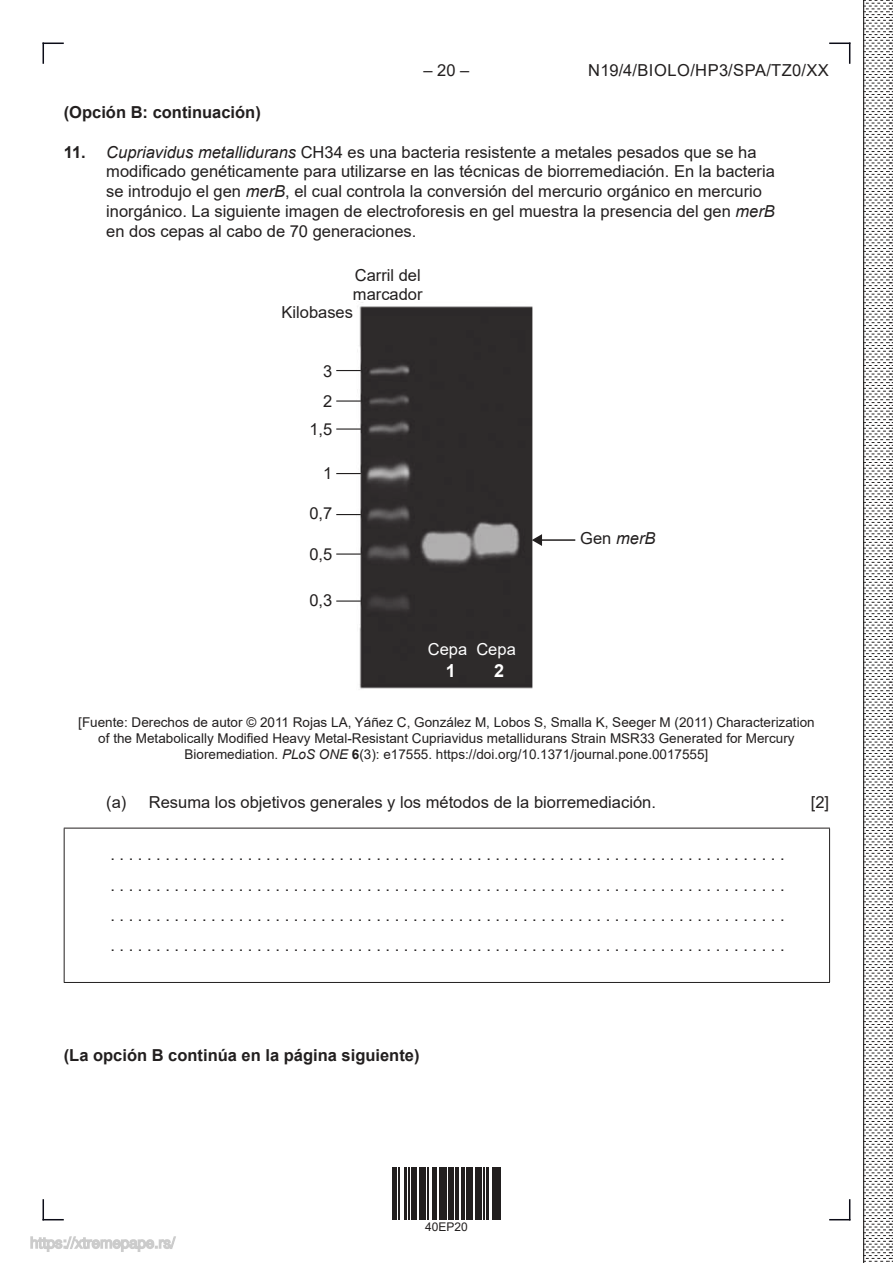
<style>
.page{position:relative;width:893px;height:1263px;background:#fff}
.page>*{position:absolute;margin:0;border:0;box-sizing:border-box;transform-origin:0 0}
.t1{font:700 18px "Arial";color:#fff}
.t2{font:16.5px/19.8px "Arial";color:#221f1f}
.t3{font:700 16.5px "Arial";color:#221f1f}
.t4{font:16.5px "Arial";letter-spacing:.035em;color:#221f1f}
.t5{font:16.5px "Arial";color:#fff}
.t6{font:italic 16.5px "Arial";color:#221f1f}
.t7{font:13.5px/16.2px "Arial";color:#221f1f;text-align:center}
.t8{font:12px "Arial";color:#221f1f}
.s1{font-weight:700}
.s2{font-style:italic}
.s3{font-style:normal}
</style>
<div class="page">
<img style="left:356px;top:302px;width:177px;height:387px">
<svg style="left:336px;top:370px;width:25px;height:1px"></svg>
<hr style="left:336px;top:600px;width:25px;height:2px;background:#221f1f">
<hr style="left:336px;top:553px;width:25px;height:2px;background:#221f1f">
<svg style="left:336px;top:514px;width:25px;height:1px"></svg>
<svg style="left:336px;top:473px;width:25px;height:1px"></svg>
<hr style="left:336px;top:428px;width:25px;height:2px;background:#221f1f">
<hr style="left:336px;top:400px;width:25px;height:2px;background:#221f1f">
<hr style="left:540px;top:539px;width:35px;height:2px;background:#221f1f">
<svg style="left:532px;top:534px;width:10px;height:12px"></svg>
<hr style="left:64px;top:828px;width:766px;height:1px;background:#221f1f">
<hr style="left:64px;top:828px;width:1px;height:154px;background:#221f1f">
<hr style="left:829px;top:828px;width:1px;height:154px;background:#221f1f">
<hr style="left:64px;top:982px;width:766px;height:1px;background:#221f1f">
<hr style="left:392px;top:1167px;width:2px;height:52px;background:#221f1f">
<hr style="left:395px;top:1167px;width:1px;height:52px;background:#221f1f">
<hr style="left:399px;top:1167px;width:1px;height:52px;background:#221f1f">
<hr style="left:404px;top:1167px;width:2px;height:52px;background:#221f1f">
<hr style="left:408px;top:1167px;width:1px;height:52px;background:#221f1f">
<hr style="left:411px;top:1167px;width:4px;height:52px;background:#221f1f">
<hr style="left:416px;top:1167px;width:1px;height:52px;background:#221f1f">
<hr style="left:419px;top:1167px;width:3px;height:52px;background:#221f1f">
<hr style="left:423px;top:1167px;width:2px;height:52px;background:#221f1f">
<hr style="left:428px;top:1167px;width:1px;height:52px;background:#221f1f">
<hr style="left:432px;top:1167px;width:2px;height:52px;background:#221f1f">
<hr style="left:435px;top:1167px;width:1px;height:52px;background:#221f1f">
<hr style="left:439px;top:1167px;width:4px;height:52px;background:#221f1f">
<hr style="left:444px;top:1167px;width:3px;height:52px;background:#221f1f">
<hr style="left:448px;top:1167px;width:2px;height:52px;background:#221f1f">
<hr style="left:451px;top:1167px;width:2px;height:52px;background:#221f1f">
<hr style="left:456px;top:1167px;width:3px;height:52px;background:#221f1f">
<hr style="left:461px;top:1167px;width:1px;height:52px;background:#221f1f">
<hr style="left:463px;top:1167px;width:1px;height:52px;background:#221f1f">
<hr style="left:466px;top:1167px;width:4px;height:52px;background:#221f1f">
<hr style="left:471px;top:1167px;width:2px;height:52px;background:#221f1f">
<hr style="left:475px;top:1167px;width:3px;height:52px;background:#221f1f">
<hr style="left:479px;top:1167px;width:2px;height:52px;background:#221f1f">
<hr style="left:484px;top:1167px;width:1px;height:52px;background:#221f1f">
<hr style="left:487px;top:1167px;width:2px;height:52px;background:#221f1f">
<hr style="left:492px;top:1167px;width:3px;height:52px;background:#221f1f">
<hr style="left:497px;top:1167px;width:1px;height:52px;background:#221f1f">
<hr style="left:499px;top:1167px;width:2px;height:52px;background:#221f1f">
<svg style="left:43px;top:43px;width:21px;height:21px"></svg>
<svg style="left:43px;top:1199px;width:21px;height:21px"></svg>
<svg style="left:829px;top:1199px;width:21px;height:21px"></svg>
<svg style="left:829px;top:43px;width:21px;height:21px"></svg>
<hr style="left:863px;top:0;width:1px;height:1263px;background:#221f1f">
<svg style="left:863px;top:0;width:30px;height:1262px"></svg>
<svg style="left:30px;top:1236px;width:146px;height:16px"></svg>
<p class="t2" style="left:424px;top:60px;width:47px">– 20 –</p>
<p class="t4" style="left:588px;top:60px;width:242px">N19/4/BIOLO/HP3/SPA/TZ0/XX</p>
<p class="t3" style="left:64px;top:106px;width:199px">(Opción B: continuación)</p>
<p class="t2" style="left:106px;top:142px;width:670px;text-indent:-43px"><span class="s1">11.</span> <span class="s2">Cupriavidus metallidurans</span> CH34 es una bacteria resistente a metales pesados que se ha modificado genéticamente para utilizarse en las técnicas de biorremediación. En la bacteria se introdujo el gen <span class="s2">merB</span>, el cual controla la conversión del mercurio orgánico en mercurio inorgánico. La siguiente imagen de electroforesis en gel muestra la presencia del gen <span class="s2">merB </span>en dos cepas al cabo de 70 generaciones.</p>
<p class="t2" style="left:353px;top:266px;width:71px">Carril del marcador</p>
<p class="t2" style="left:281px;top:304px;width:73px">Kilobases</p>
<p class="t2" style="left:323px;top:357px;width:11px;line-height:30px">3<br>2</p>
<p class="t2" style="left:309px;top:421px;width:24px">1,5</p>
<p class="t2" style="left:323px;top:464px;width:11px">1</p>
<p class="t2" style="left:309px;top:505px;width:24px">0,7</p>
<p class="t2" style="left:309px;top:545px;width:24px">0,5</p>
<p class="t2" style="left:309px;top:592px;width:24px">0,3</p>
<p class="t5" style="left:428px;top:643px;width:90px">Cepa Cepa</p>
<p class="t1" style="left:446px;top:660px;width:12px">1</p>
<p class="t1" style="left:494px;top:660px;width:12px">2</p>
<p class="t6" style="left:580px;top:529px;width:77px"><span class="s3">Gen</span> merB</p>
<p class="t7" style="left:78px;top:715px;width:738px">[Fuente: Derechos de autor © 2011 Rojas LA, Yáñez C, González M, Lobos S, Smalla K, Seeger M (2011) Characterization of the Metabolically Modified Heavy Metal-Resistant Cupriavidus metallidurans Strain MSR33 Generated for Mercury<br>Bioremediation. <span class="s2">PLoS ONE</span> <span class="s1">6</span>(3): e17555. https://doi.org/10.1371/journal.pone.0017555]</p>
<p class="t2" style="left:106px;top:793px;width:551px">(a) Resuma los objetivos generales y los métodos de la biorremediación.</p>
<p class="t2" style="left:811px;top:793px;width:20px">[2]</p>
<p class="t2" style="left:110px;top:841px;width:676px;line-height:30.5px;text-align:justify">. . . . . . . . . . . . . . . . . . . . . . . . . . . . . . . . . . . . . . . . . . . . . . . . . . . . . . . . . . . . . . . . . . . . . . . . . . . . . . . . . . . . . . . . . . . . . . . . . . . . . . . . . . . . . . . . . . . . . . . . . . . . . . . . . . . . . . . . . . . . . . . . . . . . . . . . . . . . . . . . . . . . . . . . . . . . . . . . . . . . . . . . . . . . . . . . . . . . . . . . . . . . . . . . . . . . . . . . . . . . . . . . . . . . . . . . . . . . . . . . . . . . . . . . . . . . . . . . . . . . . . . . . . . . . . . . . . . . . . . . . . . . . . . . . . . . . . . .</p>
<p class="t3" style="left:64px;top:1049px;width:357px">(La opción B continúa en la página siguiente)</p>
<p class="t8" style="left:425px;top:1220px;width:44px">40EP20</p>
</div>
